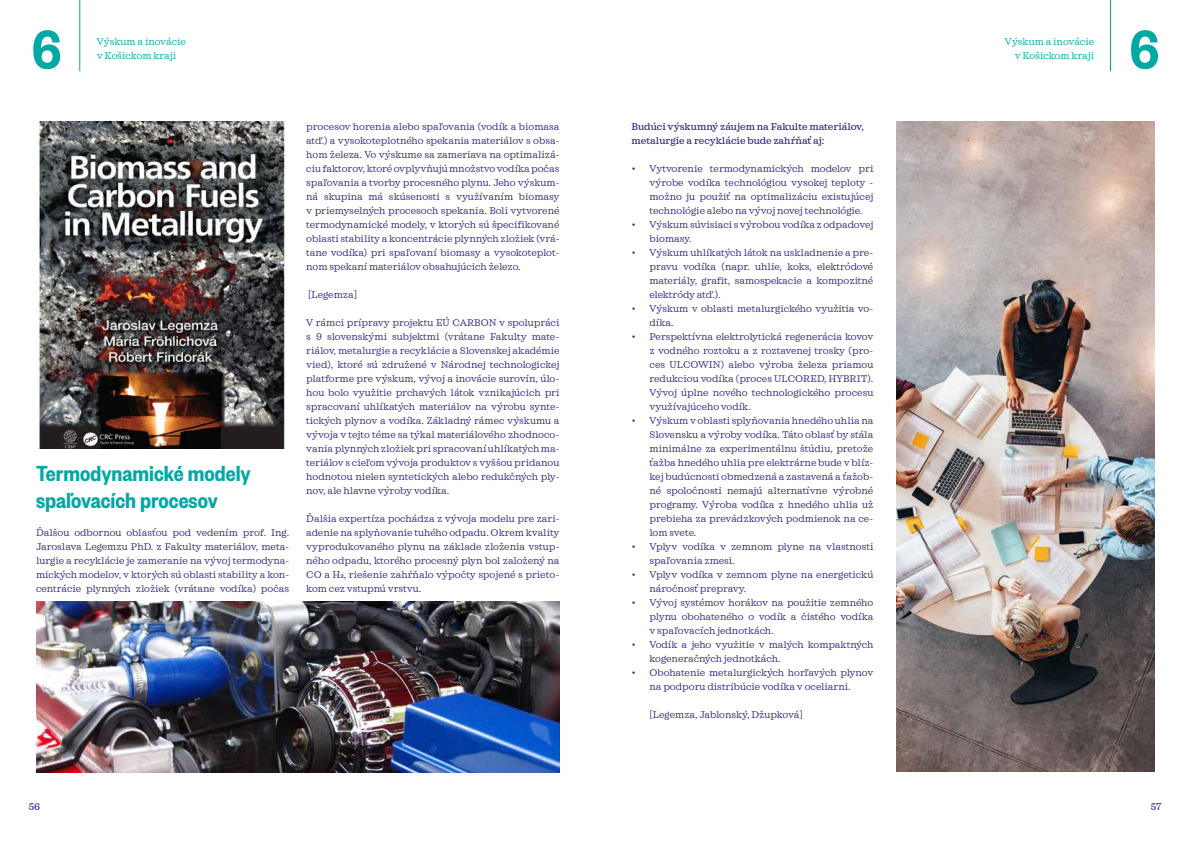
<style>
.page{position:relative;width:1191px;height:842px;background:#fff}
.page>*{position:absolute;margin:0;border:0;box-sizing:border-box;transform-origin:0 0}
.t1{font:600 60px "Founders Grotesk Condensed";color:#00a9a4}
.t2{font:600 24px/27px "Founders Grotesk Condensed";color:#00a9a4}
.t3{font:10px/14px "Sagona";color:#312783;text-align:justify}
.t4{font:500 10px/14px "Sagona";color:#312783}
.t5{font:10px/14px "Sagona";color:#00a9a4}
</style>
<div class="page">
<hr style="left:79px;top:0;width:1px;height:71px;background:#00a9a4">
<hr style="left:1110px;top:0;width:1px;height:71px;background:#00a9a4">
<img style="left:36px;top:122px;width:248px;height:326px">
<img style="left:36px;top:602px;width:523px;height:170px">
<img style="left:896px;top:122px;width:258px;height:649px">
<h1 class="t1" style="left:32px;top:13px;width:31px">6</h1>
<p class="t5" style="left:97px;top:35px;width:91px">Výskum a inovácie v Košickom kraji</p>
<p class="t5" style="left:1005px;top:35px;width:91px">Výskum a inovácie</p>
<p class="t5" style="left:1014px;top:49px;width:81px">v Košickom kraji</p>
<h2 class="t2" style="left:36px;top:458px;width:216px">Termodynamické modely spaľovacích procesov</h2>
<p class="t3" style="left:36px;top:525px;width:255px">Ďalšou odbornou oblasťou pod vedením prof. Ing.<br>Jaroslava Legemzu PhD. z Fakulty materiálov, meta&shy;lurgie a recyklácie je zameranie na vývoj termodyna&shy;mických modelov, v ktorých sú oblasti stability a kon&shy;centrácie plynných zložiek (vrátane vodíka) počas</p>
<p class="t3" style="left:306px;top:119px;width:255px">procesov horenia alebo spaľovania (vodík a biomasa atď.) a vysokoteplotného spekania materiálov s obsa&shy;hom železa. Vo výskume sa zameriava na optimalizá&shy;ciu faktorov, ktoré ovplyvňujú množstvo vodíka počas spaľovania a tvorby procesného plynu. Jeho výskum&shy;ná skupina má skúsenosti s využívaním biomasy v priemyselných procesoch spekania. Boli vytvorené termodynamické modely, v ktorých sú špecifikované oblasti stability a koncentrácie plynných zložiek (vrá&shy;tane vodíka) pri spaľovaní biomasy a vysokoteplot&shy;nom spekaní materiálov obsahujúcich železo.</p>
<p class="t3" style="left:308px;top:287px;width:51px">[Legemza]</p>
<p class="t3" style="left:306px;top:315px;width:255px">V rámci prípravy projektu EÚ CARBON v spolupráci s 9 slovenskými subjektmi (vrátane Fakulty mate&shy;riálov, metalurgie a recyklácie a Slovenskej akadémie vied), ktoré sú združené v Národnej technologickej platforme pre výskum, vývoj a inovácie surovín, úlo&shy;hou bolo využitie prchavých látok vznikajúcich pri spracovaní uhlíkatých materiálov na výrobu synte&shy;tických plynov a vodíka. Základný rámec výskumu a vývoja v tejto téme sa týkal materiálového zhodnoco&shy;vania plynných zložiek pri spracovaní uhlíkatých ma&shy;teriálov s cieľom vývoja produktov s vyššou pridanou hodnotou nielen syntetických alebo redukčných ply&shy;nov, ale hlavne výroby vodíka.</p>
<p class="t3" style="left:306px;top:511px;width:255px">Ďalšia expertíza pochádza z vývoja modelu pre zari&shy;adenie na splyňovanie tuhého odpadu. Okrem kvality vyprodukovaného plynu na základe zloženia vstup&shy;ného odpadu, ktorého procesný plyn bol založený na CO a H2, riešenie zahŕňalo výpočty spojené s prieto&shy;kom cez vstupnú vrstvu.</p>
<p class="t4" style="left:631px;top:119px;width:234px">Budúci výskumný záujem na Fakulte materiálov, metalurgie a recyklácie bude zahŕňať aj:</p>
<p class="t3" style="left:649px;top:161px;width:225px;text-indent:-18px">• Vytvorenie termodynamických modelov pri výrobe vodíka technológiou vysokej teploty - možno ju použiť na optimalizáciu existujúcej technológie alebo na vývoj novej technológie.</p>
<p class="t3" style="left:649px;top:217px;width:225px;text-indent:-18px">• Výskum súvisiaci s výrobou vodíka z odpadovej biomasy.</p>
<p class="t3" style="left:649px;top:245px;width:225px;text-indent:-18px">• Výskum uhlíkatých látok na uskladnenie a pre&shy;pravu vodíka (napr. uhlie, koks, elektródové materiály, grafit, samospekacie a kompozitné elektródy atď.).</p>
<p class="t3" style="left:649px;top:301px;width:225px;text-indent:-18px">• Výskum v oblasti metalurgického využitia vo&shy;díka.</p>
<p class="t3" style="left:649px;top:329px;width:225px;text-indent:-18px">• Perspektívna elektrolytická regenerácia kovov z vodného roztoku a z roztavenej trosky (pro&shy;ces ULCOWIN) alebo výroba železa priamou redukciou vodíka (proces ULCORED, HYBRIT).<br>Vývoj úplne nového technologického procesu využívajúceho vodík.</p>
<p class="t3" style="left:649px;top:413px;width:225px;text-indent:-18px">• Výskum v oblasti splyňovania hnedého uhlia na Slovensku a výroby vodíka. Táto oblasť by stála minimálne za experimentálnu štúdiu, pretože ťažba hnedého uhlia pre elektrárne bude v blíz&shy;kej budúcnosti obmedzená a zastavená a ťažob&shy;né spoločnosti nemajú alternatívne výrobné programy. Výroba vodíka z hnedého uhlia už prebieha za prevádzkových podmienok na ce&shy;lom svete.</p>
<p class="t3" style="left:649px;top:539px;width:225px;text-indent:-18px">• Vplyv vodíka v zemnom plyne na vlastnosti spaľovania zmesi.</p>
<p class="t3" style="left:649px;top:567px;width:225px;text-indent:-18px">• Vplyv vodíka v zemnom plyne na energetickú náročnosť prepravy.</p>
<p class="t3" style="left:649px;top:595px;width:225px;text-indent:-18px">• Vývoj systémov horákov na použitie zemného plynu obohateného o vodík a čistého vodíka v spaľovacích jednotkách.</p>
<p class="t3" style="left:649px;top:637px;width:225px;text-indent:-18px">• Vodík a jeho využitie v malých kompaktných kogeneračných jednotkách.</p>
<p class="t3" style="left:631px;top:665px;width:243px;text-align:center">• Obohatenie metalurgických horľavých plynov na podporu distribúcie vodíka v oceliarni.</p>
<p class="t3" style="left:649px;top:707px;width:155px">[Legemza, Jablonský, Džupková]</p>
<h1 class="t1" style="left:1129px;top:13px;width:31px">6</h1>
<p class="t4" style="left:29px;top:799px;width:13px">56</p>
<p class="t4" style="left:1150px;top:799px;width:12px">57</p>
</div>
